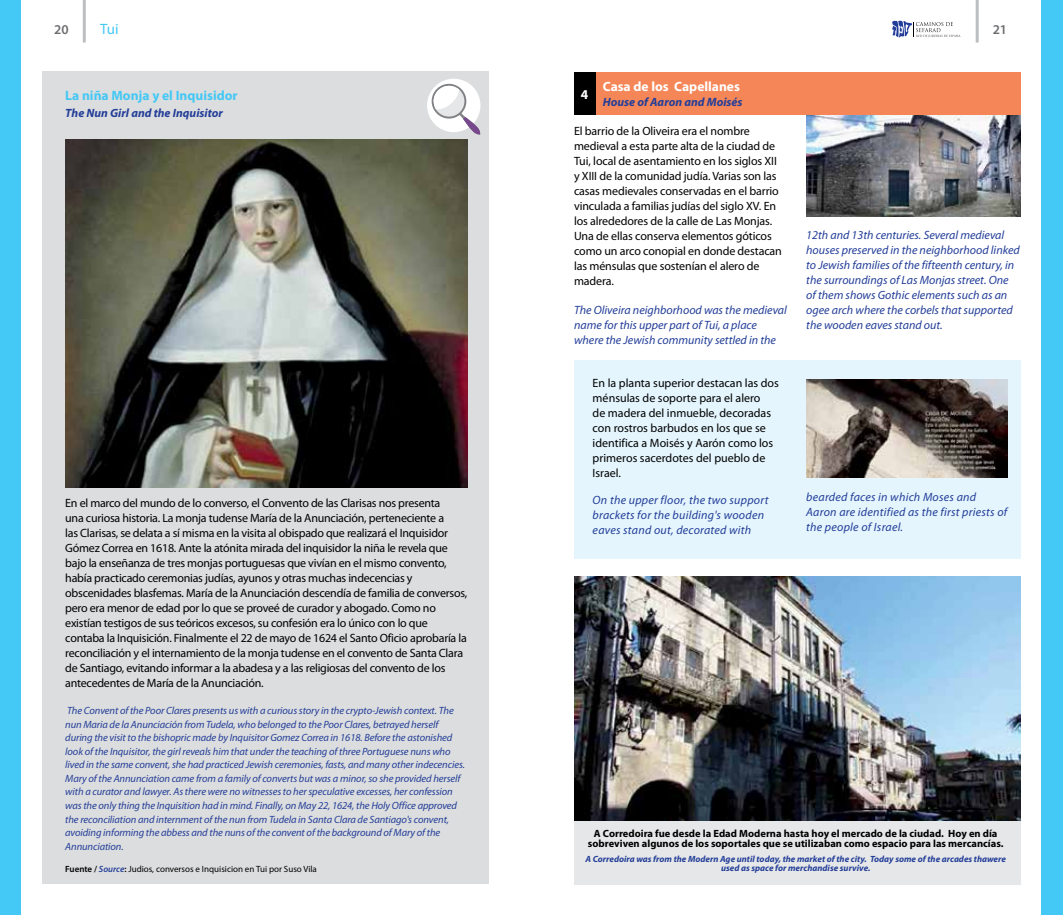
<style>
.page{position:relative;width:1063px;height:915px;background:#fff}
.page>*{position:absolute;margin:0;border:0;box-sizing:border-box;transform-origin:0 0}
.t1{font:15px "Myriad Pro";color:#44c8f5}
.t2{font:700 13.5px "Myriad Pro";color:#44c8f5}
.t3{font:700 13.5px "Myriad Pro";color:#fff}
.t4{font:600 13.5px "Myriad Pro";color:#6d6e71}
.t5{font:12px/15px "Myriad Pro";letter-spacing:-.02em;color:#000}
.t6{font:italic 12px/15px "Myriad Pro";color:#233e99}
.t7{font:12px/15px "Myriad Pro";color:#000}
.t8{font:italic 12px/15px "Myriad Pro";letter-spacing:.02em;color:#233e99}
.t9{font:italic 700 12px "Myriad Pro";color:#233e99}
.t10{font:italic 10.5px/13.5px "Myriad Pro";letter-spacing:-.01em;color:#233e99}
.t11{font:700 10.5px/10.5px "Myriad Pro";color:#000;text-align:center}
.t12{font:italic 700 9px/9px "Myriad Pro";color:#233e99;text-align:center}
.t13{font:9px "Myriad Pro";color:#000}
.s1{font-weight:600}
.s2{font-weight:600;font-style:italic;color:#233e99}
</style>
<div class="page">
<div style="left:1042px;top:0;width:21px;height:914px;background:#44c8f5"></div>
<hr style="left:976px;top:0;width:3px;height:43px;background:#bcbec0">
<svg style="left:892px;top:21px;width:69px;height:17px"></svg>
<hr style="left:83px;top:0;width:3px;height:43px;background:#bcbec0">
<div style="left:0;top:0;width:21px;height:914px;background:#44c8f5"></div>
<img style="left:806px;top:115px;width:214px;height:101px">
<div style="left:43px;top:71px;width:446px;height:812px;background:#dcddde"></div>
<img style="left:66px;top:140px;width:402px;height:347px">
<div style="left:574px;top:72px;width:446px;height:43px;background:#f58657"></div>
<div style="left:574px;top:72px;width:21px;height:43px;background:#000"></div>
<img style="left:574px;top:576px;width:446px;height:245px">
<div style="left:574px;top:821px;width:446px;height:63px;background:#e6e7e8"></div>
<div style="left:574px;top:360px;width:446px;height:198px;background:#e4f5fd"></div>
<img style="left:806px;top:380px;width:202px;height:97px">
<div style="left:427px;top:78px;width:54px;height:54px;background:#fff;border-radius:50%"></div>
<svg style="left:431px;top:84px;width:49px;height:50px"></svg>
<p class="t4" style="left:54px;top:21px;width:16px">20</p>
<p class="t1" style="left:100px;top:20px;width:20px">Tui</p>
<p class="t4" style="left:993px;top:21px;width:16px">21</p>
<p class="t2" style="left:65px;top:87px;width:174px">La niña Monja y el Inquisidor</p>
<p class="t9" style="left:65px;top:105px;width:159px">The Nun Girl and the Inquisitor</p>
<p class="t5" style="left:65px;top:495px;width:403px">En el marco del mundo de lo converso, el Convento de las Clarisas nos presenta<br>una curiosa historia. La monja tudense María de la Anunciación, perteneciente a<br>las Clarisas, se delata a sí misma en la visita al obispado que realizará el Inquisidor Gómez Correa en 1618. Ante la atónita mirada del inquisidor la niña le revela que bajo la enseñanza de tres monjas portuguesas que vivían en el mismo convento, había practicado ceremonias judías, ayunos y otras muchas indecencias y obscenidades blasfemas. María de la Anunciación descendía de familia de conversos, pero era menor de edad por lo que se proveé de curador y abogado. Como no existían testigos de sus teóricos excesos, su confesión era lo único con lo que contaba la Inquisición. Finalmente el 22 de mayo de 1624 el Santo Oficio aprobaría la reconciliación y el internamiento de la monja tudense en el convento de Santa Clara de Santiago, evitando informar a la abadesa y a las religiosas del convento de los antecedentes de María de la Anunciación.</p>
<p class="t10" style="left:65px;top:703px;width:401px">The Convent of the Poor Clares presents us with a curious story in the crypto-Jewish context. The nun Maria de la Anunciación from Tudela, who belonged to the Poor Clares, betrayed herself during the visit to the bishopric made by Inquisitor Gomez Correa in 1618. Before the astonished look of the Inquisitor, the girl reveals him that under the teaching of three Portuguese nuns who lived in the same convent, she had practiced Jewish ceremonies, fasts, and many other indecencies.<br>Mary of the Annunciation came from a family of converts but was a minor, so she provided herself with a curator and lawyer. As there were no witnesses to her speculative excesses, her confession was the only thing the Inquisition had in mind. Finally, on May 22, 1624, the Holy Office approved the reconciliation and internment of the nun from Tudela in Santa Clara de Santiago's convent, avoiding informing the abbess and the nuns of the convent of the background of Mary of the Annunciation.</p>
<p class="t13" style="left:65px;top:863px;width:253px"><span class="s1">Fuente /</span> <span class="s2">Source</span><span class="s1">:</span> Judios, conversos e Inquisicion en Tui por Suso Vila</p>
<p class="t3" style="left:603px;top:78px;width:139px">Casa de los Capellanes</p>
<p class="t9" style="left:603px;top:94px;width:141px">House of Aaron and Moisés</p>
<p class="t3" style="left:581px;top:85px;width:9px">4</p>
<p class="t5" style="left:574px;top:123px;width:209px">El barrio de la Oliveira era el nombre medieval a esta parte alta de la ciudad de Tui, local de asentamiento en los siglos XII y XIII de la comunidad judía. Varias son las casas medievales conservadas en el barrio vinculada a familias judías del siglo XV. En los alrededores de la calle de Las Monjas.<br>Una de ellas conserva elementos góticos como un arco conopial en donde destacan las ménsulas que sostenían el alero de madera.</p>
<p class="t6" style="left:574px;top:302px;width:214px">The Oliveira neighborhood was the medieval name for this upper part of Tui, a place where the Jewish community settled in the</p>
<p class="t6" style="left:806px;top:227px;width:215px">12th and 13th centuries. Several medieval houses preserved in the neighborhood linked to Jewish families of the fifteenth century, in the surroundings of Las Monjas street. One of them shows Gothic elements such as an ogee arch where the corbels that supported the wooden eaves stand out.</p>
<p class="t7" style="left:593px;top:375px;width:188px">En la planta superior destacan las dos ménsulas de soporte para el alero<br>de madera del inmueble, decoradas con rostros barbudos en los que se identifica a Moisés y Aarón como los primeros sacerdotes del pueblo de<br>Israel.</p>
<p class="t8" style="left:593px;top:492px;width:177px">On the upper floor, the two support brackets for the building's wooden eaves stand out, decorated with</p>
<p class="t8" style="left:806px;top:489px;width:203px">bearded faces in which Moses and<br>Aaron are identified as the first priests of the people of Israel.</p>
<p class="t11" style="left:588px;top:827px;width:417px">A Corredoira fue desde la Edad Moderna hasta hoy el mercado de la ciudad. Hoy en día sobreviven algunos de los soportales que se utilizaban como espacio para las mercancías.</p>
<p class="t12" style="left:586px;top:854px;width:422px">A Corredoira was from the Modern Age until today, the market of the city. Today some of the arcades thawere used as space for merchandise survive.</p>
</div>
